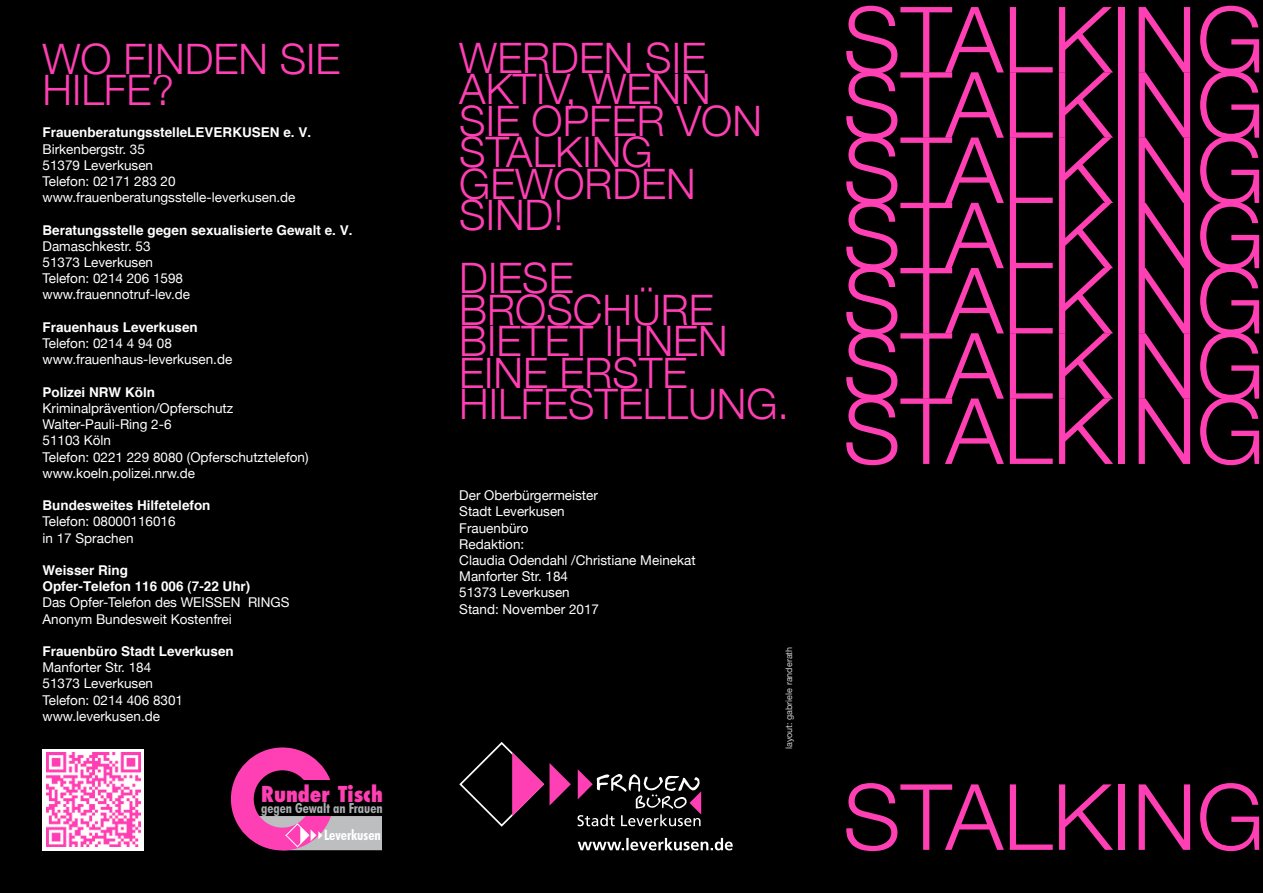
<style>
.page{position:relative;width:1263px;height:893px;background:#000}
.page>*{position:absolute;margin:0;border:0;box-sizing:border-box;transform-origin:0 0}
.t1{font:300 91.65px/65.2px "Helvetica Neue";color:#ff3fb4;text-align:justify}
.t2{font:300 42px/31.5px "Helvetica Neue";color:#ff3fb4}
.t3{font:800 condensed 24.15px "Futura";color:#ff3fb4}
.t4{font:700 condensed 14.4px "Futura BT";color:#fff}
.t5{font:700 condensed 13.95px "Futura BT";color:#adafb2}
.t6{font:13.5px/16.2px "Helvetica Neue";color:#fff}
.t7{font:700 13.5px/16.2px "Helvetica";color:#fff}
.t8{font:9px "Helvetica Neue";color:#cbcdce}
</style>
<div class="page">
<div style="left:231px;top:747px;width:103px;height:103px;border:23px solid #ff3fb4;border-radius:50%"></div>
<div style="left:272px;top:780px;width:103px;height:36px;background:#000"></div>
<svg style="left:236px;top:816px;width:146px;height:34px;background:#c981af"></svg>
<div style="left:43px;top:749px;width:101px;height:101px;background:#fff"></div>
<img style="left:46px;top:753px;width:94px;height:94px">
<svg style="left:578px;top:838px;width:155px;height:12px"></svg>
<svg style="left:577px;top:769px;width:125px;height:57px"></svg>
<svg style="left:459px;top:742px;width:112px;height:85px"></svg>
<h2 class="t2" style="left:43px;top:40px;width:299px">WO FINDEN SIE<br>HILFE?</h2>
<p class="t7" style="left:43px;top:124px;width:270px">FrauenberatungsstelleLEVERKUSEN e. V.</p>
<p class="t6" style="left:43px;top:142px;width:254px">Birkenbergstr. 35<br>51379 Leverkusen<br>Telefon: 02171 283 20 www.frauenberatungsstelle-leverkusen.de</p>
<p class="t7" style="left:43px;top:221px;width:311px">Beratungsstelle gegen sexualisierte Gewalt e. V.</p>
<p class="t6" style="left:43px;top:239px;width:149px">Damaschkestr. 53<br>51373 Leverkusen<br>Telefon: 0214 206 1598 www.frauennotruf-lev.de</p>
<p class="t7" style="left:43px;top:319px;width:157px">Frauenhaus Leverkusen</p>
<p class="t6" style="left:43px;top:336px;width:191px">Telefon: 0214 4 94 08 www.frauenhaus-leverkusen.de</p>
<p class="t7" style="left:43px;top:383px;width:114px">Polizei NRW Köln</p>
<p class="t6" style="left:43px;top:401px;width:268px">Kriminalprävention/Opferschutz<br>Walter-Pauli-Ring 2-6<br>51103 Köln<br>Telefon: 0221 229 8080 (Opferschutztelefon) www.koeln.polizei.nrw.de</p>
<p class="t7" style="left:43px;top:497px;width:170px">Bundesweites Hilfetelefon</p>
<p class="t6" style="left:43px;top:514px;width:135px">Telefon: 08000116016 in 17 Sprachen</p>
<p class="t7" style="left:43px;top:562px;width:209px">Weisser Ring<br>Opfer-Telefon 116 006 (7-22 Uhr)</p>
<p class="t6" style="left:43px;top:595px;width:249px">Das Opfer-Telefon des WEISSEN RINGS<br>Anonym Bundesweit Kostenfrei</p>
<p class="t7" style="left:43px;top:643px;width:193px">Frauenbüro Stadt Leverkusen</p>
<p class="t6" style="left:43px;top:660px;width:142px">Manforter Str. 184<br>51373 Leverkusen<br>Telefon: 0214 406 8301 www.leverkusen.de</p>
<h3 class="t3" style="left:261px;top:780px;width:123px">Runder Tisch</h3>
<p class="t5" style="left:261px;top:800px;width:123px">gegen Gewalt an Frauen</p>
<p class="t4" style="left:324px;top:826px;width:58px">Leverkusen</p>
<h2 class="t2" style="left:459px;top:39px;width:304px">WERDEN SIE<br>AKTIV, WENN<br>SIE OPFER VON<br>STALKING<br>GEWORDEN<br>SIND!</h2>
<h2 class="t2" style="left:459px;top:259px;width:331px">DIESE<br>BROSCHÜRE<br>BIETET IHNEN<br>EINE ERSTE<br>HILFESTELLUNG.</h2>
<p class="t6" style="left:459px;top:488px;width:238px">Der Oberbürgermeister<br>Stadt Leverkusen<br>Frauenbüro<br>Redaktion:<br>Claudia Odendahl /Christiane Meinekat<br>Manforter Str. 184<br>51373 Leverkusen<br>Stand: November 2017</p>
<p class="t8" style="left:782px;top:749px;width:104px;rotate:-90deg">layout: gabriele randerath</p>
<h1 class="t1" style="left:843px;top:1px;width:423px">STALKING STALKING STALKING STALKING STALKING STALKING STALKING</h1>
<h1 class="t1" style="left:843px;top:778px;width:423px">STALKING</h1>
</div>
